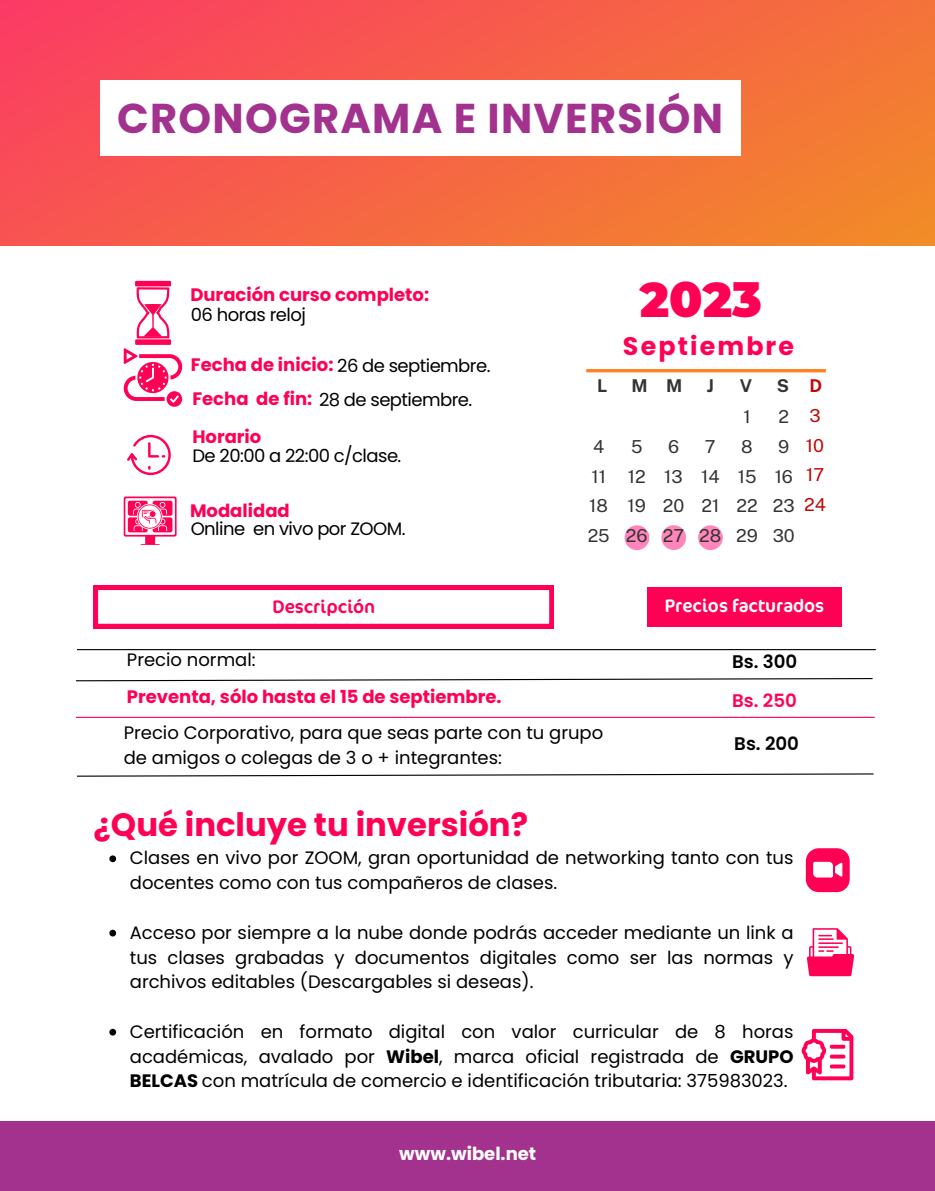
<style>
.page{position:relative;width:935px;height:1191px;background:#fff}
.page>*{position:absolute;margin:0;border:0;box-sizing:border-box;transform-origin:0 0}
.t1{font:900 48.45px "Montserrat";color:#ff0054}
.t2{font:700 41.55px "Poppins";letter-spacing:.03em;color:#a2328e}
.t3{font:700 32.25px "Poppins";color:#ff0054}
.t4{font:700 25.35px "Poppins";letter-spacing:.085em;color:#ff0054}
.t5{font:18.3px "Cocon";color:#fff}
.t6{font:600 18.3px "Poppins";color:#000}
.t7{font:18.3px "Cocon";color:#ff0054}
.t8{font:600 18.3px "Poppins";color:#ff0054}
.t9{font:18px/24.8px "Poppins";color:#000}
.t10{font:18px "Poppins";letter-spacing:-.03em;color:#000}
.t11{font:700 18px "Poppins";color:#ff0054}
.t12{font:700 18px "Poppins";color:#fff}
.t13{font:17.85px "Public Sans";color:#333}
.t14{font:17.85px "Public Sans";color:#c20606}
.t15{font:700 17.7px "Public Sans";color:#333}
.t16{font:700 17.7px "Public Sans";color:#c20606}
.s1{font-weight:700;color:#ff0054}
.s2{font-weight:700}
</style>
<div class="page">
<svg style="left:1px;top:0;width:934px;height:245px;background:#f66445"></svg>
<div style="left:0;top:1121px;width:935px;height:69px;background:#a2328e"></div>
<svg style="left:807px;top:928px;width:47px;height:48px"></svg>
<svg style="left:806px;top:848px;width:44px;height:44px"></svg>
<svg style="left:802px;top:1028px;width:51px;height:52px"></svg>
<div style="left:647px;top:587px;width:195px;height:39px;background:#ff0054"></div>
<hr style="left:77px;top:649px;width:799px;height:1px;background:#000">
<svg style="left:94px;top:585px;width:460px;height:43px"></svg>
<svg style="left:75px;top:678px;width:798px;height:3px"></svg>
<hr style="left:76px;top:716px;width:799px;height:1px;background:#ff0054">
<svg style="left:77px;top:773px;width:797px;height:4px"></svg>
<div style="left:101px;top:81px;width:640px;height:75px;background:#fff"></div>
<svg style="left:109px;top:855px;width:7px;height:7px"></svg>
<svg style="left:109px;top:929px;width:7px;height:7px"></svg>
<svg style="left:109px;top:1028px;width:7px;height:7px"></svg>
<svg style="left:127px;top:435px;width:44px;height:40px"></svg>
<svg style="left:124px;top:496px;width:53px;height:49px"></svg>
<svg style="left:124px;top:281px;width:58px;height:126px"></svg>
<hr style="left:586px;top:369px;width:240px;height:3px;background:#ff8122">
<svg style="left:625px;top:525px;width:24px;height:25px"></svg>
<svg style="left:661px;top:525px;width:25px;height:25px"></svg>
<svg style="left:698px;top:525px;width:25px;height:25px"></svg>
<p class="t2" style="left:117px;top:89px;width:607px">CRONOGRAMA E INVERSIÓN</p>
<p class="t11" style="left:190px;top:282px;width:240px">Duración curso completo:</p>
<p class="t10" style="left:191px;top:302px;width:116px">06 horas reloj</p>
<p class="t10" style="left:191px;top:352px;width:301px"><span class="s1">Fecha de inicio:</span> 26 de septiembre.</p>
<p class="t10" style="left:192px;top:387px;width:281px"><span class="s1">Fecha de fin:</span> 28 de septiembre.</p>
<p class="t11" style="left:192px;top:424px;width:71px">Horario</p>
<p class="t10" style="left:192px;top:443px;width:210px">De 20:00 a 22:00 c/clase.</p>
<p class="t11" style="left:190px;top:498px;width:101px">Modalidad</p>
<p class="t10" style="left:191px;top:516px;width:216px">Online en vivo por ZOOM.</p>
<p class="t1" style="left:640px;top:270px;width:124px">2023</p>
<p class="t4" style="left:623px;top:328px;width:173px">Septiembre</p>
<p class="t15" style="left:597px;top:375px;width:12px">L</p>
<p class="t15" style="left:632px;top:375px;width:18px">M</p>
<p class="t15" style="left:666px;top:375px;width:18px">M</p>
<p class="t15" style="left:707px;top:375px;width:9px">J</p>
<p class="t15" style="left:740px;top:375px;width:14px">V</p>
<p class="t15" style="left:777px;top:375px;width:14px">S</p>
<p class="t16" style="left:809px;top:375px;width:14px">D</p>
<p class="t13" style="left:743px;top:406px;width:9px">1</p>
<p class="t13" style="left:593px;top:436px;width:13px">4</p>
<p class="t13" style="left:591px;top:465px;width:16px">11</p>
<p class="t13" style="left:631px;top:436px;width:13px">5</p>
<p class="t13" style="left:668px;top:436px;width:13px">6</p>
<p class="t13" style="left:705px;top:436px;width:12px">7</p>
<p class="t13" style="left:628px;top:465px;width:19px">12</p>
<p class="t13" style="left:664px;top:465px;width:20px">13</p>
<p class="t13" style="left:701px;top:465px;width:20px">14</p>
<p class="t13" style="left:741px;top:436px;width:13px">8</p>
<p class="t13" style="left:738px;top:465px;width:20px">15</p>
<p class="t13" style="left:589px;top:495px;width:20px">18</p>
<p class="t13" style="left:628px;top:495px;width:20px">19</p>
<p class="t13" style="left:663px;top:495px;width:23px">20</p>
<p class="t13" style="left:701px;top:495px;width:19px">21</p>
<p class="t13" style="left:736px;top:495px;width:23px">22</p>
<p class="t13" style="left:588px;top:525px;width:24px">25</p>
<p class="t13" style="left:626px;top:525px;width:23px">26</p>
<p class="t13" style="left:663px;top:525px;width:23px">27</p>
<p class="t13" style="left:699px;top:525px;width:24px">28</p>
<p class="t13" style="left:736px;top:525px;width:23px">29</p>
<p class="t13" style="left:778px;top:406px;width:12px">2</p>
<p class="t13" style="left:778px;top:436px;width:13px">9</p>
<p class="t13" style="left:775px;top:465px;width:20px">16</p>
<p class="t13" style="left:773px;top:495px;width:23px">23</p>
<p class="t13" style="left:773px;top:525px;width:24px">30</p>
<p class="t14" style="left:809px;top:405px;width:13px">3</p>
<p class="t14" style="left:806px;top:435px;width:20px">10</p>
<p class="t14" style="left:806px;top:464px;width:19px">17</p>
<p class="t14" style="left:804px;top:494px;width:23px">24</p>
<p class="t7" style="left:272px;top:595px;width:104px">Descripción</p>
<p class="t5" style="left:665px;top:595px;width:161px">Precios facturados</p>
<p class="t9" style="left:127px;top:647px;width:130px">Precio normal:</p>
<p class="t6" style="left:732px;top:649px;width:67px">Bs. 300</p>
<p class="t11" style="left:127px;top:684px;width:376px">Preventa, sólo hasta el 15 de septiembre.</p>
<p class="t8" style="left:732px;top:687px;width:66px">Bs. 250</p>
<p class="t9" style="left:124px;top:720px;width:481px">Precio Corporativo, para que seas parte con tu grupo de amigos o colegas de 3 o + integrantes:</p>
<p class="t6" style="left:734px;top:731px;width:66px">Bs. 200</p>
<p class="t3" style="left:94px;top:801px;width:436px">¿Qué incluye tu inversión?</p>
<p class="t9" style="left:130px;top:845px;width:665px">Clases en vivo por ZOOM, gran oportunidad de networking tanto con tus docentes como con tus compañeros de clases.</p>
<p class="t9" style="left:130px;top:919px;width:665px;text-align:justify">Acceso por siempre a la nube donde podrás acceder mediante un link a tus clases grabadas y documentos digitales como ser las normas y archivos editables (Descargables si deseas).</p>
<p class="t9" style="left:130px;top:1018px;width:665px;text-align:justify">Certificación en formato digital con valor curricular de 8 horas académicas, avalado por <span class="s2">Wibel</span>, marca oficial registrada de <span class="s2">GRUPO BELCAS</span> con matrícula de comercio e identificación tributaria: 375983023.</p>
<p class="t12" style="left:399px;top:1140px;width:138px">www.wibel.net</p>
</div>
